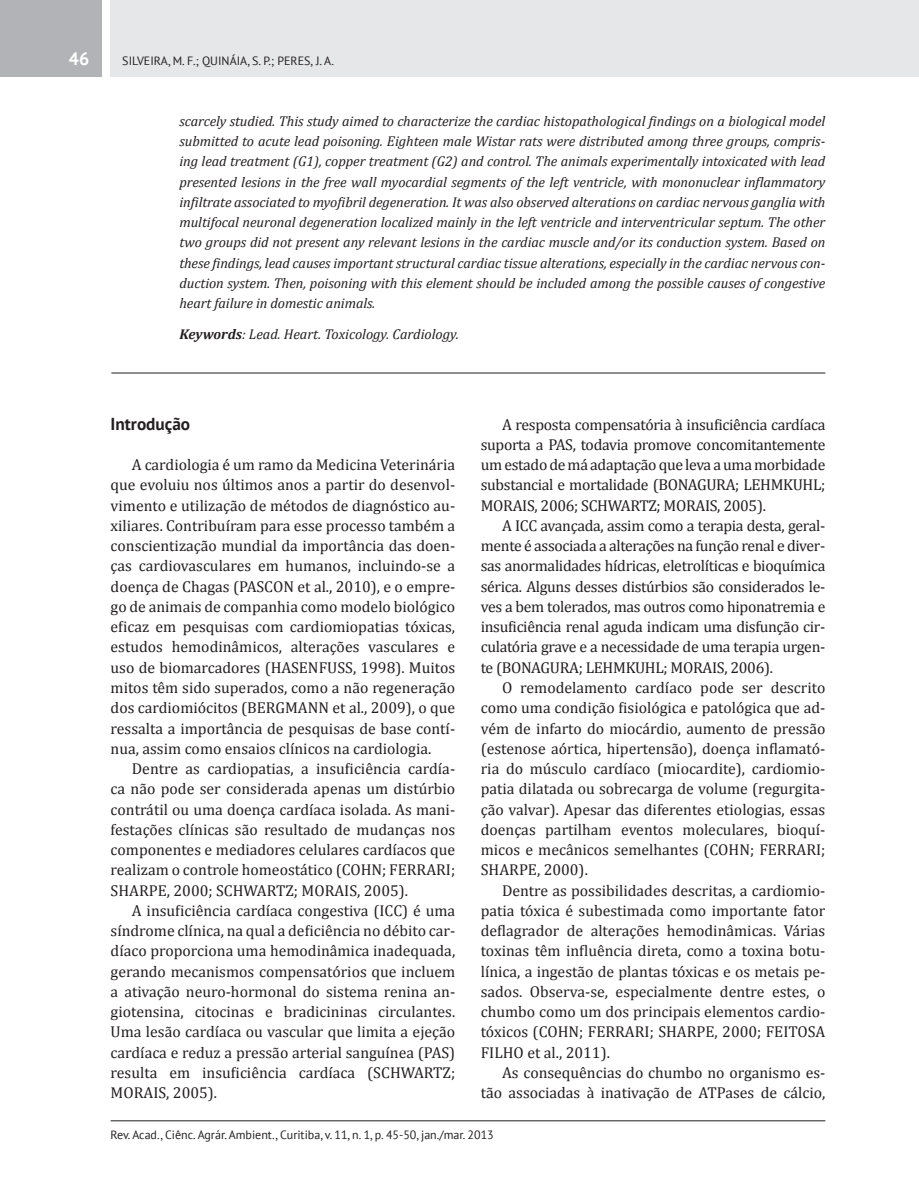
<style>
.page{position:relative;width:919px;height:1191px;background:#fff}
.page>*{position:absolute;margin:0;border:0;box-sizing:border-box;transform-origin:0 0}
.Número_de_páginas{font:700 18px "PT Sans";color:#fff}
.Título_1{font:700 17.25px "PT Sans";color:#231f20}
.Corpo_de_texto{font:15.75px/20.2px "Cambria";color:#231f20;text-align:justify}
.Texto_-_Abstract_EN{font:italic 14.25px/20.2px "Cambria";letter-spacing:-.005em;color:#231f20;text-align:justify}
.Keywords_EN{font:italic 14.25px "Cambria";color:#231f20}
.Rodapé{font:12px "PT Sans";color:#231f20}
.Cabeçalho{font:12px "PT Sans";color:#231f20}
.s1{font-weight:700}
</style>
<div class="page">
<div style="left:111px;top:0;width:807px;height:77px;background:#e6e7e9"></div>
<div style="left:0;top:0;width:102px;height:77px;background:#b2b3b7"></div>
<hr style="left:111px;top:1120px;width:714px;height:1px;background:#231f20">
<hr style="left:111px;top:372px;width:714px;height:1px;background:#231f20">
<p class="Número_de_páginas" style="left:69px;top:47px;width:22px">46</p>
<p class="Cabeçalho" style="left:122px;top:53px;width:213px">SILVEIRA, M. F.; QUINÁIA, S. P.; PERES, J. A.</p>
<p class="Texto_-_Abstract_EN" style="left:179px;top:110px;width:647px">scarcely studied. This study aimed to characterize the cardiac histopathological findings on a biological model submitted to acute lead poisoning. Eighteen male Wistar rats were distributed among three groups, compris&shy;ing lead treatment (G1), copper treatment (G2) and control. The animals experimentally intoxicated with lead presented lesions in the free wall myocardial segments of the left ventricle, with mononuclear inflammatory infiltrate associated to myofibril degeneration. It was also observed alterations on cardiac nervous ganglia with multifocal neuronal degeneration localized mainly in the left ventricle and interventricular septum. The other two groups did not present any relevant lesions in the cardiac muscle and/or its conduction system. Based on these findings, lead causes important structural cardiac tissue alterations, especially in the cardiac nervous con&shy;duction system. Then, poisoning with this element should be included among the possible causes of congestive heart failure in domestic animals.</p>
<p class="Keywords_EN" style="left:179px;top:323px;width:281px"><span class="s1">Keywords</span>: Lead. Heart. Toxicology. Cardiology.</p>
<p class="Título_1" style="left:111px;top:412px;width:81px">Introdução</p>
<p class="Corpo_de_texto" style="left:111px;top:454px;width:346px;text-indent:21px">A cardiologia é um ramo da Medicina Veterinária que evoluiu nos últimos anos a partir do desenvol&shy;vimento e utilização de métodos de diagnóstico au&shy;xiliares. Contribuíram para esse processo também a conscientização mundial da importância das doen&shy;ças cardiovasculares em humanos, incluindo-se a doença de Chagas (PASCON et al., 2010), e o empre&shy;go de animais de companhia como modelo biológico eficaz em pesquisas com cardiomiopatias tóxicas, estudos hemodinâmicos, alterações vasculares e uso de biomarcadores (HASENFUSS, 1998). Muitos mitos têm sido superados, como a não regeneração dos cardiomiócitos (BERGMANN et al., 2009), o que ressalta a importância de pesquisas de base contí&shy;nua, assim como ensaios clínicos na cardiologia.</p>
<p class="Corpo_de_texto" style="left:111px;top:758px;width:346px;text-indent:21px">Dentre as cardiopatias, a insuficiência cardía&shy;ca não pode ser considerada apenas um distúrbio contrátil ou uma doença cardíaca isolada. As mani&shy;festações clínicas são resultado de mudanças nos componentes e mediadores celulares cardíacos que realizam o controle homeostático (COHN; FERRARI; SHARPE, 2000; SCHWARTZ; MORAIS, 2005).</p>
<p class="Corpo_de_texto" style="left:111px;top:900px;width:346px;text-indent:21px">A insuficiência cardíaca congestiva (ICC) é uma síndrome clínica, na qual a deficiência no débito car&shy;díaco proporciona uma hemodinâmica inadequada, gerando mecanismos compensatórios que incluem a ativação neuro-hormonal do sistema renina an&shy;giotensina, citocinas e bradicininas circulantes.<br>Uma lesão cardíaca ou vascular que limita a ejeção cardíaca e reduz a pressão arterial sanguínea (PAS) resulta em insuficiência cardíaca (SCHWARTZ; MORAIS, 2005).</p>
<p class="Corpo_de_texto" style="left:480px;top:414px;width:346px;text-indent:21px">A resposta compensatória à insuficiência cardíaca suporta a PAS, todavia promove concomitantemente um estado de má adaptação que leva a uma morbidade substancial e mortalidade (BONAGURA; LEHMKUHL; MORAIS, 2006; SCHWARTZ; MORAIS, 2005).</p>
<p class="Corpo_de_texto" style="left:480px;top:515px;width:346px;text-indent:21px">A ICC avançada, assim como a terapia desta, geral&shy;mente é associada a alterações na função renal e diver&shy;sas anormalidades hídricas, eletrolíticas e bioquímica sérica. Alguns desses distúrbios são considerados le&shy;ves a bem tolerados, mas outros como hiponatremia e insuficiência renal aguda indicam uma disfunção cir&shy;culatória grave e a necessidade de uma terapia urgen&shy;te (BONAGURA; LEHMKUHL; MORAIS, 2006).</p>
<p class="Corpo_de_texto" style="left:480px;top:677px;width:346px;text-indent:21px">O remodelamento cardíaco pode ser descrito como uma condição fisiológica e patológica que ad&shy;vém de infarto do miocárdio, aumento de pressão (estenose aórtica, hipertensão), doença inflamató&shy;ria do músculo cardíaco (miocardite), cardiomio&shy;patia dilatada ou sobrecarga de volume (regurgita&shy;ção valvar). Apesar das diferentes etiologias, essas doenças partilham eventos moleculares, bioquí&shy;micos e mecânicos semelhantes (COHN; FERRARI; SHARPE, 2000).</p>
<p class="Corpo_de_texto" style="left:480px;top:880px;width:346px;text-indent:21px">Dentre as possibilidades descritas, a cardiomio&shy;patia tóxica é subestimada como importante fator deflagrador de alterações hemodinâmicas. Várias toxinas têm influência direta, como a toxina botu&shy;línica, a ingestão de plantas tóxicas e os metais pe&shy;sados. Observa-se, especialmente dentre estes, o chumbo como um dos principais elementos cardio&shy;tóxicos (COHN; FERRARI; SHARPE, 2000; FEITOSA FILHO et al., 2011).</p>
<p class="Corpo_de_texto" style="left:480px;top:1062px;width:346px;text-align:right">As consequências do chumbo no organismo es&shy;tão associadas à inativação de ATPases de cálcio,</p>
<p class="Rodapé" style="left:111px;top:1126px;width:384px">Rev. Acad., Ciênc. Agrár. Ambient., Curitiba, v. 11, n. 1, p. 45-50, jan./mar. 2013</p>
</div>
